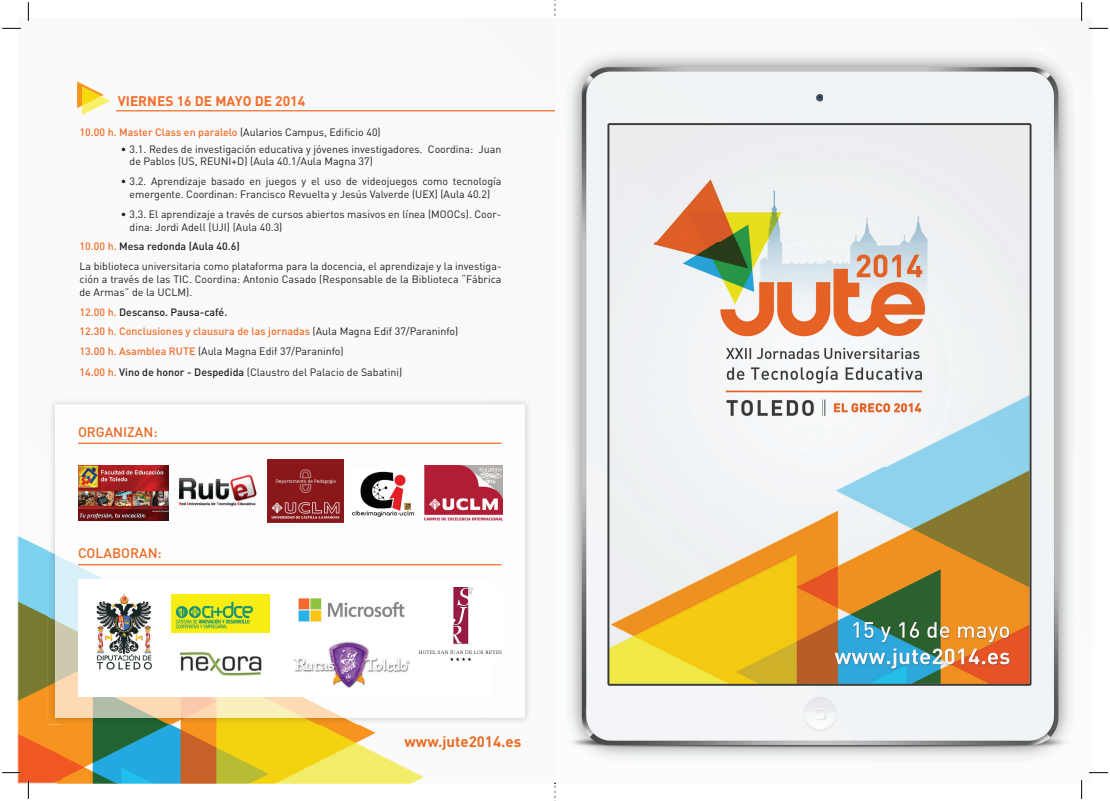
<style>
.page{position:relative;width:1110px;height:801px;background:#fff}
.page>*{position:absolute;margin:0;border:0;box-sizing:border-box;transform-origin:0 0}
.t1{font:700 15px "DIN";color:#e96c24}
.t2{font:700 13.75px "DIN";color:#f36c28}
.t3{font:500 13.75px "DIN";color:#e96c24}
.t4{font:10.62px/12.8px "DIN";color:#231f20}
.t5{font:500 10.62px "DIN";color:#f36c28}
.s1{font-weight:400;color:#231f20}
.s2{font-weight:500;color:#f36c28}
.s3{font-weight:500}
</style>
<div class="page">
<img style="left:63px;top:725px;width:360px;height:57px">
<img style="left:58px;top:782px;width:357px;height:1px">
<img style="left:18px;top:536px;width:45px;height:246px">
<img style="left:48px;top:536px;width:375px;height:189px">
<img style="left:78px;top:442px;width:425px;height:81px">
<img style="left:423px;top:564px;width:79px;height:2px">
<img style="left:55px;top:536px;width:368px;height:182px">
<div style="left:79px;top:579px;width:413px;height:118px;background:#fff"></div>
<svg style="left:554px;top:0;width:2px;height:801px"></svg>
<img style="left:555px;top:18px;width:536px;height:764px">
<svg style="left:77px;top:81px;width:33px;height:34px"></svg>
<hr style="left:116px;top:110px;width:439px;height:1px;background:#f36c28">
<hr style="left:78px;top:443px;width:423px;height:1px;background:#f36c28">
<hr style="left:78px;top:564px;width:423px;height:1px;background:#f36c28">
<img style="left:267px;top:459px;width:76px;height:63px">
<img style="left:78px;top:466px;width:90px;height:54px">
<img style="left:179px;top:474px;width:77px;height:32px">
<img style="left:171px;top:594px;width:98px;height:38px">
<img style="left:419px;top:587px;width:82px;height:74px">
<img style="left:298px;top:598px;width:106px;height:24px">
<img style="left:180px;top:652px;width:82px;height:24px">
<img style="left:294px;top:641px;width:116px;height:47px">
<img style="left:351px;top:470px;width:63px;height:47px">
<img style="left:424px;top:466px;width:78px;height:54px">
<img style="left:96px;top:593px;width:56px;height:77px">
<svg style="left:2px;top:28px;width:19px;height:1px"></svg>
<svg style="left:1088px;top:28px;width:19px;height:1px"></svg>
<svg style="left:2px;top:772px;width:19px;height:1px"></svg>
<svg style="left:1088px;top:772px;width:19px;height:1px"></svg>
<svg style="left:28px;top:2px;width:1px;height:19px"></svg>
<svg style="left:28px;top:780px;width:1px;height:19px"></svg>
<p class="t2" style="left:118px;top:92px;width:189px">VIERNES 16 DE MAYO DE 2014</p>
<p class="t5" style="left:79px;top:126px;width:303px">10.00 h. Master Class en paralelo <span class="s1">(Aularios Campus, Edificio 40)</span></p>
<p class="t4" style="left:129px;top:142px;width:373px;text-indent:-9px">• 3.1. Redes de investigación educativa y jóvenes investigadores. Coordina: Juan de Pablos (US, REUNI+D) (Aula 40.1/Aula Magna 37)</p>
<p class="t4" style="left:121px;top:175px;width:382px;text-align:center">• 3.2. Aprendizaje basado en juegos y el uso de videojuegos como tecnología emergente. Coordinan: Francisco Revuelta y Jesús Valverde (UEX) (Aula 40.2)</p>
<p class="t4" style="left:129px;top:207px;width:373px;text-indent:-9px">• 3.3. El aprendizaje a través de cursos abiertos masivos en línea (MOOCs). Coor&shy;dina: Jordi Adell (UJI) (Aula 40.3)</p>
<p class="t4" style="left:79px;top:236px;width:423px;line-height:19.9px"><span class="s2">10.00 h.</span> <span class="s3">Mesa redonda (Aula 40.6)<br></span>La biblioteca universitaria como plataforma para la docencia, el aprendizaje y la investiga-</p>
<p class="t4" style="left:79px;top:273px;width:423px">ción a través de las TIC. Coordina: Antonio Casado (Responsable de la Biblioteca “Fábrica de Armas” de la UCLM).</p>
<p class="t4" style="left:79px;top:301px;width:380px;line-height:20.1px"><span class="s2">12.00 h.</span> <span class="s3">Descanso. Pausa-café.<br></span><span class="s2">12.30 h. Conclusiones y clausura de las jornadas</span> (Aula Magna Edif 37/Paraninfo)<br><span class="s2">13.00 h. Asamblea RUTE</span> (Aula Magna Edif 37/Paraninfo)<br><span class="s2">14.00 h.</span> <span class="s3">Vino de honor - Despedida</span> (Claustro del Palacio de Sabatini)</p>
<p class="t3" style="left:78px;top:423px;width:81px">ORGANIZAN:</p>
<p class="t3" style="left:78px;top:545px;width:85px">COLABORAN:</p>
<h1 class="t1" style="left:404px;top:731px;width:118px">www.jute2014.es</h1>
</div>
